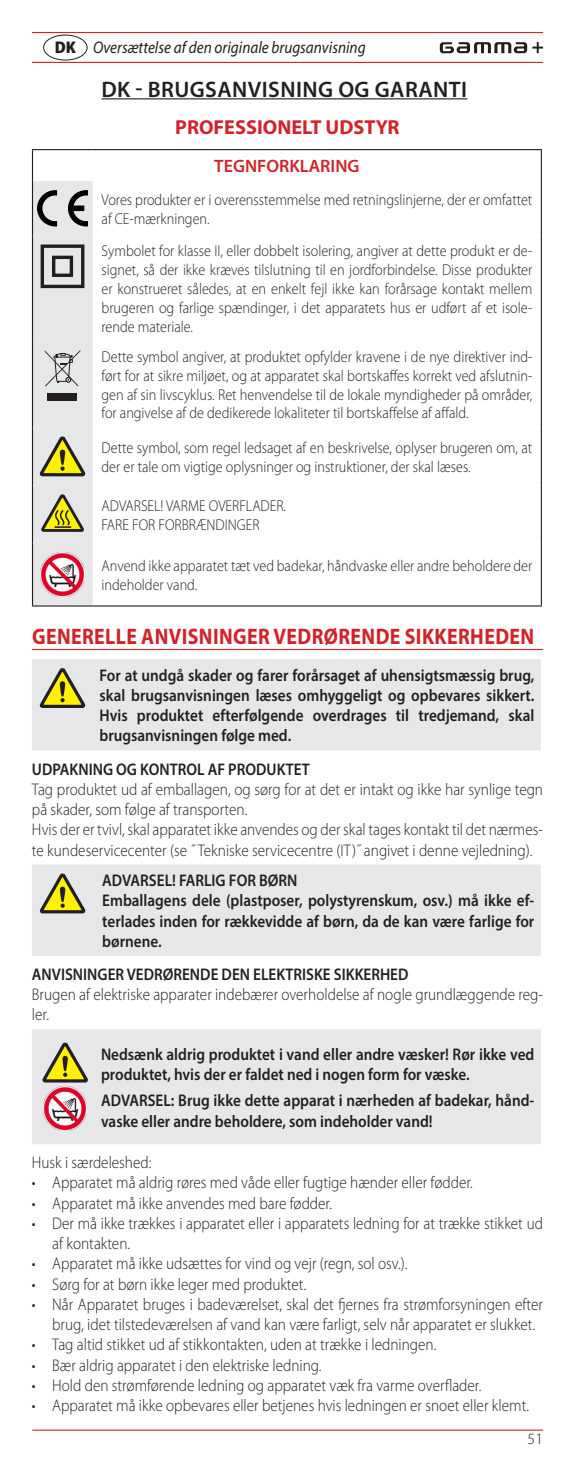
<style>
.page{position:relative;width:575px;height:1467px;background:#fff}
.page>*{position:absolute;margin:0;border:0;box-sizing:border-box;transform-origin:0 0}
.Titolo_paragrafo{font:700 22.5px "Myriad Pro";letter-spacing:.02em;color:#d1232a;scale:.88 1}
.Titolo_manuale{font:600 22.5px "Myriad Pro";letter-spacing:.02em;color:#231f20}
.Myriad_Pro-Bold-9-Ro{font:700 20.25px "Myriad Pro";color:#d1232a}
.Myriad_Pro-Semibold{font:600 18px "Myriad Pro";color:#d1232a}
.Myriad_Pro-Light-7_5{font:300 16.88px/20.2px "Myriad Pro";color:#231f20;scale:.9 1}
.Myriad_Pro-Semibold-2{font:600 16.88px/20.2px "Myriad Pro";color:#231f20;text-align:justify;scale:.9 1}
.Titoletto_sottoparag{font:600 16.88px "Myriad Pro";color:#231f20;scale:.9 1}
.Istruzioni_originali{font:italic 16.88px "Myriad Pro";color:#231f20;scale:.9 1}
.Sigla_lingua{font:900 semi-condensed 16.88px "Myriad Pro";color:#231f20}
.Myriad_Pro-Light-7-G{font:300 15.75px/18.9px "Myriad Pro";color:#231f20;scale:.9 1}
.Myriad_Pro-Light-7-G-2{font:300 15.75px "Myriad Pro";color:#231f20}
</style>
<div class="page">
<hr style="left:32px;top:32px;width:510px;height:1px;background:#d1232a">
<hr style="left:32px;top:62px;width:510px;height:1px;background:#d1232a">
<hr style="left:32px;top:1430px;width:510px;height:1px;background:#d1232a">
<svg style="left:439px;top:42px;width:87px;height:11px"></svg>
<svg style="left:532px;top:42px;width:10px;height:11px"></svg>
<hr style="left:101px;top:98px;width:366px;height:1px;background:#231f20">
<hr style="left:32px;top:649px;width:510px;height:1px;background:#d1232a">
<hr style="left:540px;top:150px;width:1px;height:31px;background:#231f20">
<hr style="left:32px;top:149px;width:60px;height:1px;background:#231f20">
<hr style="left:32px;top:150px;width:1px;height:31px;background:#231f20">
<hr style="left:92px;top:149px;width:449px;height:1px;background:#231f20">
<hr style="left:540px;top:181px;width:1px;height:54px;background:#231f20">
<hr style="left:540px;top:235px;width:1px;height:106px;background:#231f20">
<hr style="left:540px;top:341px;width:1px;height:86px;background:#231f20">
<hr style="left:540px;top:427px;width:1px;height:58px;background:#231f20">
<hr style="left:540px;top:485px;width:1px;height:58px;background:#231f20">
<hr style="left:540px;top:543px;width:1px;height:62px;background:#231f20">
<hr style="left:32px;top:605px;width:60px;height:2px;background:#231f20">
<hr style="left:92px;top:605px;width:449px;height:2px;background:#231f20">
<svg style="left:32px;top:181px;width:60px;height:425px;background:#bdbcb4"></svg>
<img style="left:41px;top:553px;width:43px;height:43px">
<div style="left:32px;top:659px;width:508px;height:91px;background:#e6e7e9"></div>
<svg style="left:37px;top:667px;width:50px;height:44px;background:#c1bd81"></svg>
<div style="left:32px;top:864px;width:508px;height:92px;background:#e6e7e9"></div>
<svg style="left:37px;top:872px;width:50px;height:44px;background:#c1bd81"></svg>
<div style="left:32px;top:1029px;width:508px;height:115px;background:#e6e7e9"></div>
<svg style="left:39px;top:1041px;width:50px;height:44px;background:#c1bd81"></svg>
<img style="left:43px;top:1087px;width:44px;height:43px">
<div style="left:43px;top:35px;width:44px;height:25px;border:1px solid #231f20;border-radius:50%"></div>
<p class="Sigla_lingua" style="left:55px;top:36px;width:23px">DK</p>
<p class="Istruzioni_originali" style="left:93px;top:37px;width:304px">Oversættelse af den originale brugsanvisning</p>
<p class="Titolo_manuale" style="left:101px;top:75px;width:367px">DK - BRUGSANVISNING OG GARANTI</p>
<p class="Myriad_Pro-Bold-9-Ro" style="left:175px;top:114px;width:226px">PROFESSIONELT UDSTYR</p>
<p class="Myriad_Pro-Semibold" style="left:214px;top:155px;width:146px">TEGNFORKLARING</p>
<p class="Myriad_Pro-Light-7-G" style="left:101px;top:190px;width:479px">Vores produkter er i overensstemmelse med retningslinjerne, der er omfattet af CE-mærkningen.</p>
<p class="Myriad_Pro-Light-7-G" style="left:101px;top:242px;width:479px;text-align:justify">Symbolet for klasse II, eller dobbelt isolering, angiver at dette produkt er de&shy;signet, så der ikke kræves tilslutning til en jordforbindelse. Disse produkter er konstrueret således, at en enkelt fejl ikke kan forårsage kontakt mellem brugeren og farlige spændinger, i det apparatets hus er udført af et isole&shy;rende materiale.</p>
<p class="Myriad_Pro-Light-7-G" style="left:101px;top:347px;width:479px;text-align:justify">Dette symbol angiver, at produktet opfylder kravene i de nye direktiver ind&shy;ført for at sikre miljøet, og at apparatet skal bortskaffes korrekt ved afslutnin&shy;gen af sin livscyklus. Ret henvendelse til de lokale myndigheder på områder, for angivelse af de dedikerede lokaliteter til bortskaffelse af affald.</p>
<p class="Myriad_Pro-Light-7-G" style="left:101px;top:438px;width:479px">Dette symbol, som regel ledsaget af en beskrivelse, oplyser brugeren om, at der er tale om vigtige oplysninger og instruktioner, der skal læses.</p>
<p class="Myriad_Pro-Light-7-G" style="left:101px;top:496px;width:206px">ADVARSEL! VARME OVERFLADER.</p>
<p class="Myriad_Pro-Light-7-G" style="left:101px;top:515px;width:177px">FARE FOR FORBRÆNDINGER</p>
<p class="Myriad_Pro-Light-7-G" style="left:101px;top:557px;width:479px">Anvend ikke apparatet tæt ved badekar, håndvaske eller andre beholdere der indeholder vand.</p>
<p class="Titolo_paragrafo" style="left:32px;top:621px;width:571px">GENERELLE ANVISNINGER VEDRØRENDE SIKKERHEDEN</p>
<p class="Myriad_Pro-Semibold-2" style="left:99px;top:664px;width:484px">For at undgå skader og farer forårsaget af uhensigtsmæssig brug, skal brugsanvisningen læses omhyggeligt og opbevares sikkert.<br>Hvis produktet efterfølgende overdrages til tredjemand, skal brugsanvisningen følge med.</p>
<p class="Titoletto_sottoparag" style="left:32px;top:758px;width:310px">UDPAKNING OG KONTROL AF PRODUKTET</p>
<p class="Myriad_Pro-Light-7_5" style="left:32px;top:779px;width:569px">Tag produktet ud af emballagen, og sørg for at det er intakt og ikke har synlige tegn på skader, som følge af transporten.</p>
<p class="Myriad_Pro-Light-7_5" style="left:32px;top:820px;width:568px">Hvis der er tvivl, skal apparatet ikke anvendes og der skal tages kontakt til det nærmes&shy;te kundeservicecenter (se ˝ Tekniske servicecentre (IT)˝ angivet i denne vejledning).</p>
<p class="Myriad_Pro-Semibold-2" style="left:102px;top:870px;width:218px">ADVARSEL! FARLIG FOR BØRN</p>
<p class="Myriad_Pro-Semibold-2" style="left:102px;top:890px;width:481px">Emballagens dele (plastposer, polystyrenskum, osv.) må ikke ef&shy;terlades inden for rækkevidde af børn, da de kan være farlige for børnene.</p>
<p class="Titoletto_sottoparag" style="left:32px;top:963px;width:419px">ANVISNINGER VEDRØRENDE DEN ELEKTRISKE SIKKERHED</p>
<p class="Myriad_Pro-Light-7_5" style="left:32px;top:985px;width:568px">Brugen af elektriske apparater indebærer overholdelse af nogle grundlæggende reg&shy;ler.</p>
<p class="Myriad_Pro-Semibold-2" style="left:101px;top:1043px;width:482px">Nedsænk aldrig produktet i vand eller andre væsker! Rør ikke ved produktet, hvis der er faldet ned i nogen form for væske.</p>
<p class="Myriad_Pro-Semibold-2" style="left:101px;top:1090px;width:482px">ADVARSEL: Brug ikke dette apparat i nærheden af badekar, hånd&shy;vaske eller andre beholdere, som indeholder vand!</p>
<p class="Myriad_Pro-Light-7_5" style="left:32px;top:1153px;width:134px">Husk i særdeleshed:</p>
<p class="Myriad_Pro-Light-7_5" style="left:32px;top:1173px;width:491px">• Apparatet må aldrig røres med våde eller fugtige hænder eller fødder.</p>
<p class="Myriad_Pro-Light-7_5" style="left:32px;top:1193px;width:334px">• Apparatet må ikke anvendes med bare fødder.</p>
<p class="Myriad_Pro-Light-7_5" style="left:52px;top:1213px;width:546px;text-indent:-20px">• Der må ikke trækkes i apparatet eller i apparatets ledning for at trække stikket ud af kontakten.</p>
<p class="Myriad_Pro-Light-7_5" style="left:32px;top:1254px;width:418px">• Apparatet må ikke udsættes for vind og vejr (regn, sol osv.).</p>
<p class="Myriad_Pro-Light-7_5" style="left:32px;top:1274px;width:306px">• Sørg for at børn ikke leger med produktet.</p>
<p class="Myriad_Pro-Light-7_5" style="left:52px;top:1294px;width:546px;text-indent:-20px">• Når Apparatet bruges i badeværelset, skal det fjernes fra strømforsyningen efter brug, idet tilstedeværelsen af vand kan være farligt, selv når apparatet er slukket.</p>
<p class="Myriad_Pro-Light-7_5" style="left:32px;top:1335px;width:450px">• Tag altid stikket ud af stikkontakten, uden at trække i ledningen.</p>
<p class="Myriad_Pro-Light-7_5" style="left:32px;top:1355px;width:323px">• Bær aldrig apparatet i den elektriske ledning.</p>
<p class="Myriad_Pro-Light-7_5" style="left:32px;top:1375px;width:500px">• Hold den strømførende ledning og apparatet væk fra varme overflader.</p>
<p class="Myriad_Pro-Light-7_5" style="left:32px;top:1396px;width:553px">• Apparatet må ikke opbevares eller betjenes hvis ledningen er snoet eller klemt.</p>
<p class="Myriad_Pro-Light-7-G-2" style="left:527px;top:1430px;width:17px">51</p>
</div>
